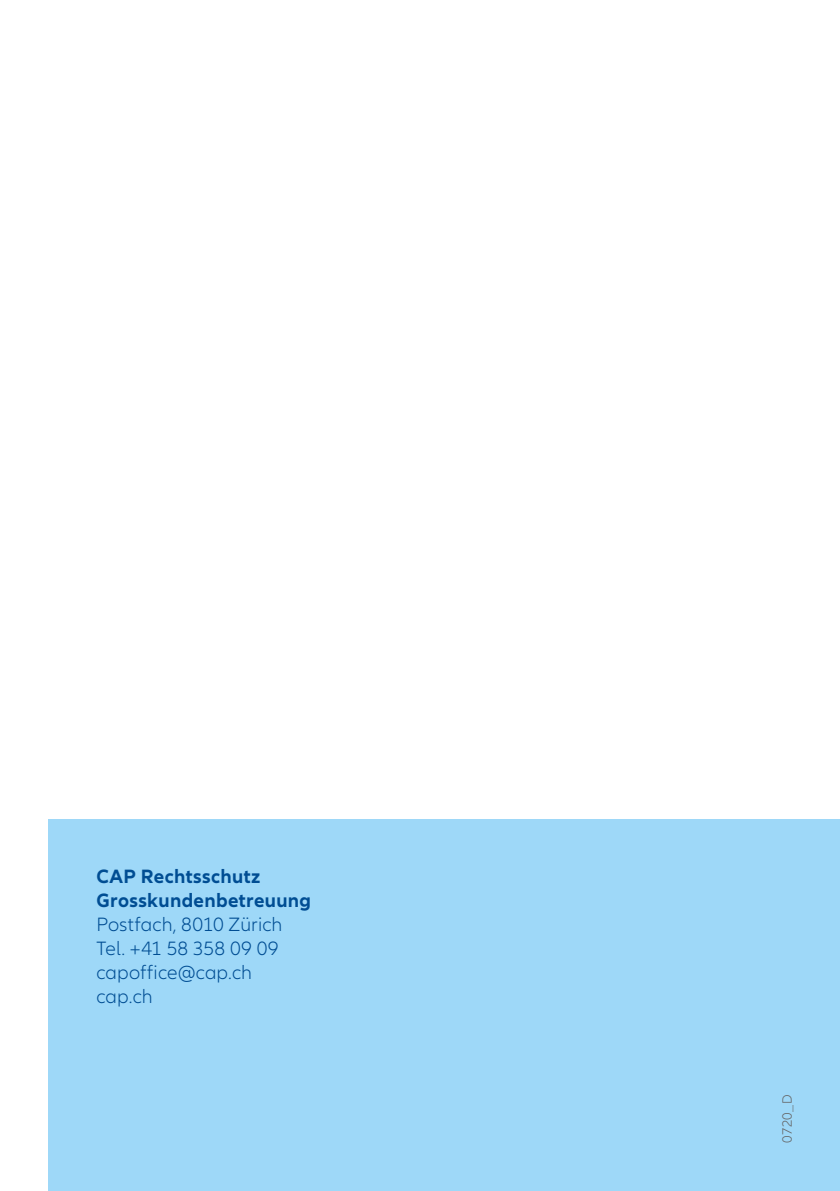
<style>
.page{position:relative;width:840px;height:1191px;background:#fff}
.page>*{position:absolute;margin:0;border:0;box-sizing:border-box;transform-origin:0 0}
.t1{font:300 20px/24px "Allianz Neo";letter-spacing:.005em;color:#004d93}
.t2{font:700 20px/24px "Allianz Neo";letter-spacing:.015em;color:#004d93}
.t3{font:300 14px "Allianz Neo";color:#646363}
</style>
<div class="page">
<div style="left:48px;top:819px;width:791px;height:372px;background:#9ed8f8"></div>
<p class="t2" style="left:96px;top:864px;width:216px">CAP Rechtsschutz<br>Grosskundenbetreuung</p>
<p class="t1" style="left:96px;top:913px;width:187px">Postfach, 8010 Zürich<br>Tel. +41 58 358 09 09 capoffice@cap.ch cap.ch</p>
<p class="t3" style="left:778px;top:1142px;width:50px;rotate:-90deg">0720_D</p>
</div>
